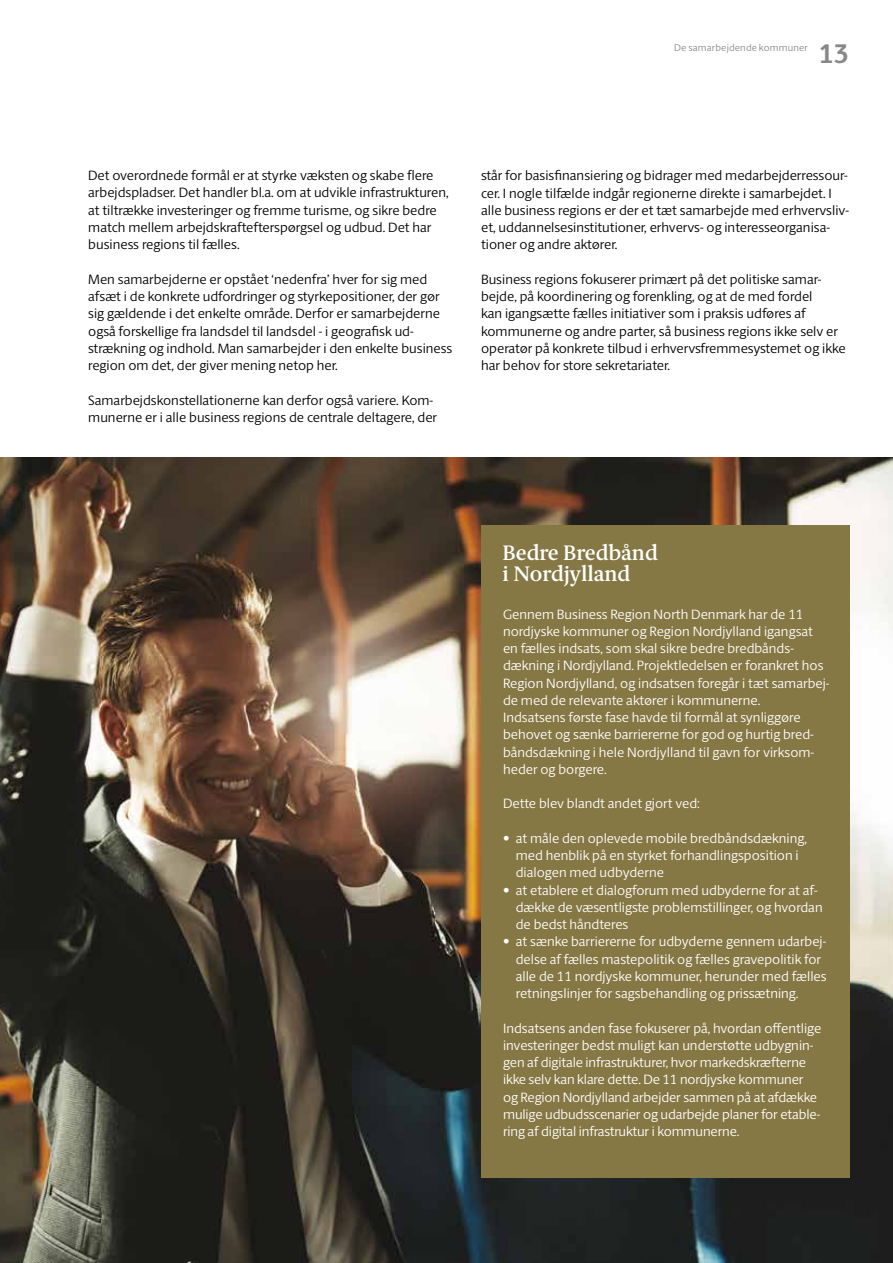
<style>
.page{position:relative;width:893px;height:1263px;background:#fff}
.page>*{position:absolute;margin:0;border:0;box-sizing:border-box;transform-origin:0 0}
.t1{font:700 27px "ID Sans";color:#87888a}
.t2{font:600 21px/21px "ID Serif";color:#fff}
.t3{font:300 13.5px/17.2px "ID Sans";color:#000}
.t4{font:300 13.5px/17.2px "ID Sans";color:#fff}
.t5{font:300 9.75px "ID Sans";letter-spacing:.02em;color:#87888a}
</style>
<div class="page">
<img style="left:0;top:457px;width:893px;height:806px">
<div style="left:481px;top:525px;width:368px;height:653px;background:#867844"></div>
<p class="t5" style="left:674px;top:42px;width:135px">De samarbejdende kommuner</p>
<h1 class="t1" style="left:819px;top:37px;width:32px">13</h1>
<p class="t3" style="left:88px;top:167px;width:362px">Det overordnede formål er at styrke væksten og skabe flere arbejdspladser. Det handler bl.a. om at udvikle infrastrukturen, at tiltrække investeringer og fremme turisme, og sikre bedre match mellem arbejdskraftefterspørgsel og udbud. Det har business regions til fælles.</p>
<p class="t3" style="left:88px;top:270px;width:366px">Men samarbejderne er opstået ‘nedenfra’ hver for sig med afsæt i de konkrete udfordringer og styrkepositioner, der gør sig gældende i det enkelte område. Derfor er samarbejderne også forskellige fra landsdel til landsdel - i geografisk ud&shy;strækning og indhold. Man samarbejder i den enkelte business region om det, der giver mening netop her.</p>
<p class="t3" style="left:88px;top:391px;width:350px">Samarbejdskonstellationerne kan derfor også variere. Kom&shy;munerne er i alle business regions de centrale deltagere, der</p>
<p class="t3" style="left:481px;top:167px;width:369px">står for basisfinansiering og bidrager med medarbejderressour&shy;cer. I nogle tilfælde indgår regionerne direkte i samarbejdet. I alle business regions er der et tæt samarbejde med erhvervsliv&shy;et, uddannelsesinstitutioner, erhvervs- og interesseorganisa&shy;tioner og andre aktører.</p>
<p class="t3" style="left:481px;top:270px;width:366px">Business regions fokuserer primært på det politiske samar&shy;bejde, på koordinering og forenkling, og at de med fordel<br>kan igangsætte fælles initiativer som i praksis udføres af kommunerne og andre parter, så business regions ikke selv er operatør på konkrete tilbud i erhvervsfremmesystemet og ikke har behov for store sekretariater.</p>
<h2 class="t2" style="left:503px;top:542px;width:157px">Bedre Bredbånd i Nordjylland</h2>
<p class="t4" style="left:503px;top:605px;width:328px">Gennem Business Region North Denmark har de 11 nordjyske kommuner og Region N ordjylland igangsat en fælles indsats, som skal sikre bedre bredbånds&shy;dækning i Nordjylland. Projektledelsen er forankret hos Region N ordjylland, og indsatsen foregår i tæt samarbej&shy;de med de relevante aktører i kommunerne.<br>Indsatsens første fase havde til formål at synliggøre behovet og sænke barriererne for god og hurtig bred&shy;båndsdækning i hele Nordjylland til gavn for virksom&shy;heder og borgere.</p>
<p class="t4" style="left:503px;top:795px;width:198px">Dette blev blandt andet gjort ved:</p>
<p class="t4" style="left:516px;top:829px;width:293px;text-indent:-13px">• at måle den oplevede mobile bredbåndsdækning, med henblik på en styrket forhandlingsposition i dialogen med udbyderne</p>
<p class="t4" style="left:516px;top:881px;width:308px;text-indent:-13px">• at etablere et dialogforum med udbyderne for at af&shy;dække de væsentligste problemstillinger, og hvordan de bedst håndteres</p>
<p class="t4" style="left:516px;top:933px;width:312px;text-indent:-13px">• at sænke barriererne for udbyderne gennem udarbej&shy;delse af fælles mastepolitik og fælles gravepolitik for alle de 11 nordjyske kommuner, herunder med fælles retningslinjer for sagsbehandling og prissætning.</p>
<p class="t4" style="left:503px;top:1019px;width:320px">Indsatsens anden fase fokuserer på, hvordan offentlige investeringer bedst muligt kan understøtte udbygnin&shy;gen af digitale infrastrukturer, hvor markedskræfterne ikke selv kan klare dette. De 11 nordjyske kommuner og Region N ordjylland arbejder sammen på at afdække mulige udbudsscenarier og udarbejde planer for etable&shy;ring af digital infrastruktur i kommunerne.</p>
</div>
